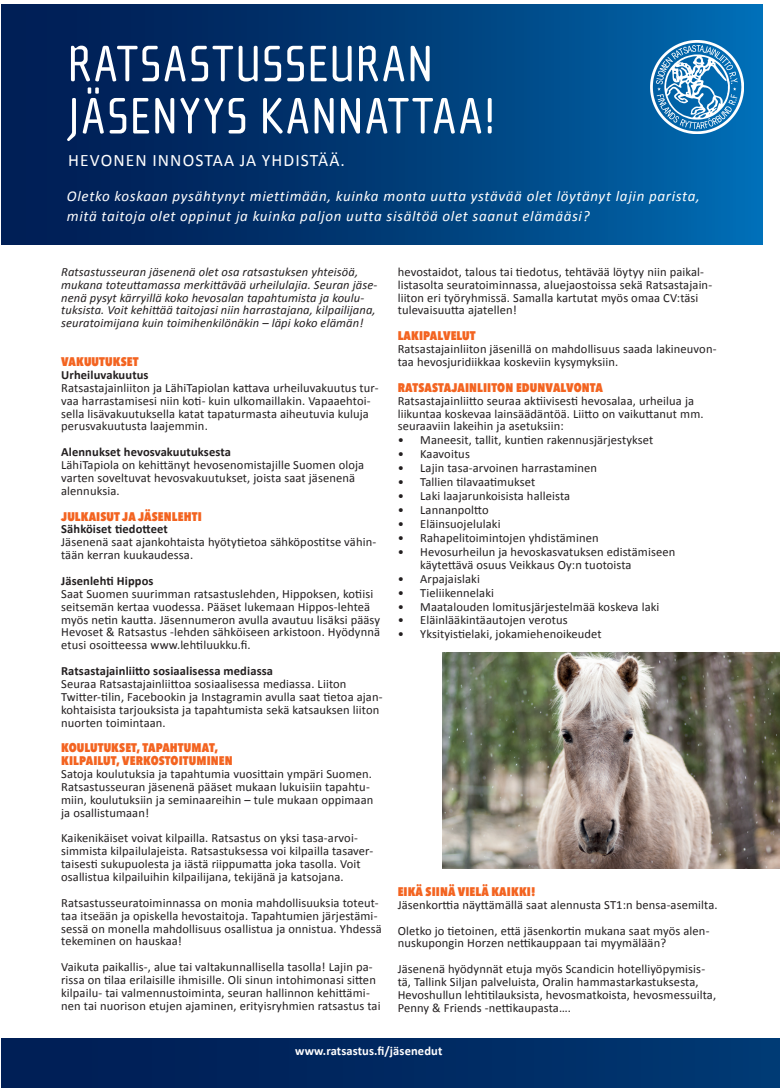
<style>
.page{position:relative;width:780px;height:1088px;background:#fff}
.page>*{position:absolute;margin:0;border:0;box-sizing:border-box;transform-origin:0 0}
.otsikk_iso{font:52.5px/52.1px "Cholla Sans";letter-spacing:.01em;color:#fff}
.t1{font:17.5px "Calibri";letter-spacing:.065em;color:#fff}
.t2{font:italic 15px/20px "Calibri";letter-spacing:.045em;color:#fff}
.t3{font:12.5px/12.9px "Calibri";letter-spacing:.01em;color:#231f20}
.t4{font:italic 12.5px/12.9px "Calibri";letter-spacing:.01em;color:#231f20}
.t5{font:800 12.5px/12.9px "Avenir Next Condensed";letter-spacing:.01em;color:#f36421}
.luettelo{font:700 12.5px "Calibri";letter-spacing:.01em;color:#231f20}
.t6{font:700 12.5px "Calibri";letter-spacing:.01em;color:#fff}
</style>
<div class="page">
<div style="left:2px;top:5px;width:760px;height:239px;background:linear-gradient(to right,#001549,#0068ad)"></div>
<div style="left:2px;top:1038px;width:778px;height:50px;background:linear-gradient(to right,#001b52,#003873)"></div>
<img style="left:650px;top:40px;width:93px;height:93px">
<img style="left:443px;top:653px;width:337px;height:215px">
<p class="otsikk_iso" style="left:67px;top:39px;width:431px">RATSASTUSSEURAN<br>JÄSENYYS KANNATTAA!</p>
<p class="t1" style="left:68px;top:149px;width:278px">HEVONEN INNOSTAA JA YHDISTÄÄ.</p>
<p class="t2" style="left:67px;top:186px;width:634px">Oletko koskaan pysähtynyt miettimään, kuinka monta uutta ystävää olet löytänyt lajin parista, mitä taitoja olet oppinut ja kuinka paljon uutta sisältöä olet saanut elämääsi?</p>
<p class="t4" style="left:61px;top:265px;width:318px">Ratsastusseuran jäsenenä olet osa ratsastuksen yhteisöä, mukana toteuttamassa merkittävää urheilulajia. Seuran jäse&shy;nenä pysyt kärryillä koko hevosalan tapahtumista ja koulu&shy;tuksista. Voit kehittää taitojasi niin harrastajana, kilpailijana, seuratoimijana kuin toimihenkilönäkin – läpi koko elämän!</p>
<p class="t5" style="left:61px;top:355px;width:79px">VAKUUTUKSET</p>
<p class="luettelo" style="left:61px;top:367px;width:89px">Urheiluvakuutus</p>
<p class="t3" style="left:61px;top:381px;width:319px">Ratsastajainliiton ja LähiTapiolan kattava urheiluvakuutus tur&shy;vaa harrastamisesi niin koti- kuin ulkomaillakin. Vapaaehtoi&shy;sella lisävakuutuksella katat tapaturmasta aiheutuvia kuluja perusvakuutusta laajemmin.</p>
<p class="luettelo" style="left:61px;top:444px;width:171px">Alennukset hevosvakuutuksesta</p>
<p class="t3" style="left:61px;top:458px;width:304px">LähiTapiola on kehittänyt hevosenomistajille Suomen oloja varten soveltuvat hevosvakuutukset, joista saat jäsenenä alennuksia.</p>
<p class="t5" style="left:61px;top:509px;width:142px">JULKAISUT JA JÄSENLEHTI</p>
<p class="luettelo" style="left:61px;top:521px;width:108px">Sähköiset tiedotteet</p>
<p class="t3" style="left:61px;top:536px;width:316px">Jäsenenä saat ajankohtaista hyötytietoa sähköpostitse vähin&shy;tään kerran kuukaudessa.</p>
<p class="luettelo" style="left:61px;top:573px;width:94px">Jäsenlehti Hippos</p>
<p class="t3" style="left:61px;top:587px;width:320px">Saat Suomen suurimman ratsastuslehden, Hippoksen, kotiisi seitsemän kertaa vuodessa. Pääset lukemaan Hippos-lehteä myös netin kautta. Jäsennumeron avulla avautuu lisäksi pääsy Hevoset &amp; Ratsastus -lehden sähköiseen arkistoon. Hyödynnä etusi osoitteessa www.lehtiluukku.fi.</p>
<p class="luettelo" style="left:61px;top:663px;width:213px">Ratsastajainliitto sosiaalisessa mediassa</p>
<p class="t3" style="left:61px;top:677px;width:323px">Seuraa Ratsastajainliittoa sosiaalisessa mediassa. Liiton Twitter-tilin, Facebookin ja Instagramin avulla saat tietoa ajan&shy;kohtaisista tarjouksista ja tapahtumista sekä katsauksen liiton nuorten toimintaan.</p>
<p class="t5" style="left:61px;top:741px;width:173px">KOULUTUKSET, TAPAHTUMAT,<br>KILPAILUT, VERKOSTOITUMINEN</p>
<p class="t3" style="left:61px;top:767px;width:314px">Satoja koulutuksia ja tapahtumia vuosittain ympäri Suomen.<br>Ratsastusseuran jäsenenä pääset mukaan lukuisiin tapahtu&shy;miin, koulutuksiin ja seminaareihin – tule mukaan oppimaan ja osallistumaan!</p>
<p class="t3" style="left:61px;top:832px;width:313px">Kaikenikäiset voivat kilpailla. Ratsastus on yksi tasa-arvoi&shy;simmista kilpailulajeista. Ratsastuksessa voi kilpailla tasaver&shy;taisesti sukupuolesta ja iästä riippumatta joka tasolla. Voit osallistua kilpailuihin kilpailijana, tekijänä ja katsojana.</p>
<p class="t3" style="left:61px;top:896px;width:322px">Ratsastusseuratoiminnassa on monia mahdollisuuksia toteut&shy;taa itseään ja opiskella hevostaitoja. Tapahtumien järjestämi&shy;sessä on monella mahdollisuus osallistua ja onnistua. Yhdessä tekeminen on hauskaa!</p>
<p class="t3" style="left:61px;top:961px;width:321px">Vaikuta paikallis-, alue tai valtakunnallisella tasolla! Lajin pa&shy;rissa on tilaa erilaisille ihmisille. Oli sinun intohimonasi sitten kilpailu- tai valmennustoiminta, seuran hallinnon kehittämi&shy;nen tai nuorison etujen ajaminen, erityisryhmien ratsastus tai</p>
<p class="t3" style="left:397px;top:265px;width:316px">hevostaidot, talous tai tiedotus, tehtävää löytyy niin paikal&shy;listasolta seuratoiminnassa, aluejaostoissa sekä Ratsastajain&shy;liiton eri työryhmissä. Samalla kartutat myös omaa CV:täsi tulevaisuutta ajatellen!</p>
<p class="t5" style="left:397px;top:329px;width:79px">LAKIPALVELUT</p>
<p class="t3" style="left:397px;top:343px;width:320px">Ratsastajainliiton jäsenillä on mahdollisuus saada lakineuvon&shy;taa hevosjuridiikkaa koskeviin kysymyksiin.</p>
<p class="t5" style="left:397px;top:381px;width:207px">RATSASTAJAINLIITON EDUNVALVONTA</p>
<p class="t3" style="left:397px;top:394px;width:307px">Ratsastajainliitto seuraa aktiivisesti hevosalaa, urheilua ja liikuntaa koskevaa lainsäädäntöä. Liitto on vaikuttanut mm. seuraaviin lakeihin ja asetuksiin:</p>
<p class="t3" style="left:397px;top:434px;width:257px">• Maneesit, tallit, kuntien rakennusjärjestykset</p>
<p class="t3" style="left:397px;top:448px;width:74px">• Kaavoitus</p>
<p class="t3" style="left:397px;top:462px;width:201px">• Lajin tasa-arvoinen harrastaminen</p>
<p class="t3" style="left:397px;top:476px;width:139px">• Tallien tilavaatimukset</p>
<p class="t3" style="left:397px;top:489px;width:174px">• Laki laajarunkoisista halleista</p>
<p class="t3" style="left:397px;top:503px;width:93px">• Lannanpoltto</p>
<p class="t3" style="left:397px;top:517px;width:104px">• Eläinsuojelulaki</p>
<p class="t3" style="left:397px;top:531px;width:202px">• Rahapelitoimintojen yhdistäminen</p>
<p class="t3" style="left:420px;top:545px;width:256px;text-indent:-22px">• Hevosurheilun ja hevoskasvatuksen edistämiseen käytettävä osuus Veikkaus Oy:n tuotoista</p>
<p class="t3" style="left:397px;top:572px;width:84px">• Arpajaislaki</p>
<p class="t3" style="left:397px;top:586px;width:98px">• Tieliikennelaki</p>
<p class="t3" style="left:397px;top:600px;width:263px">• Maatalouden lomitusjärjestelmää koskeva laki</p>
<p class="t3" style="left:397px;top:614px;width:172px">• Eläinlääkintäautojen verotus</p>
<p class="t3" style="left:397px;top:628px;width:205px">• Yksityistielaki, jokamiehenoikeudet</p>
<p class="t5" style="left:397px;top:885px;width:139px">EIKÄ SIINÄ VIELÄ KAIKKI!</p>
<p class="t3" style="left:397px;top:898px;width:321px">Jäsenkorttia näyttämällä saat alennusta ST1:n bensa-asemilta.</p>
<p class="t3" style="left:397px;top:924px;width:313px">Oletko jo tietoinen, että jäsenkortin mukana saat myös alen&shy;nuskupongin Horzen nettikauppaan tai myymälään?</p>
<p class="t3" style="left:397px;top:963px;width:320px">Jäsenenä hyödynnät etuja myös Scandicin hotelliyöpymisis&shy;tä, Tallink Siljan palveluista, Oralin hammastarkastuksesta, Hevoshullun lehtitilauksista, hevosmatkoista, hevosmessuilta, Penny &amp; Friends -nettikaupasta….</p>
<p class="t6" style="left:295px;top:1043px;width:149px">www.ratsastus.fi/jäsenedut</p>
</div>
